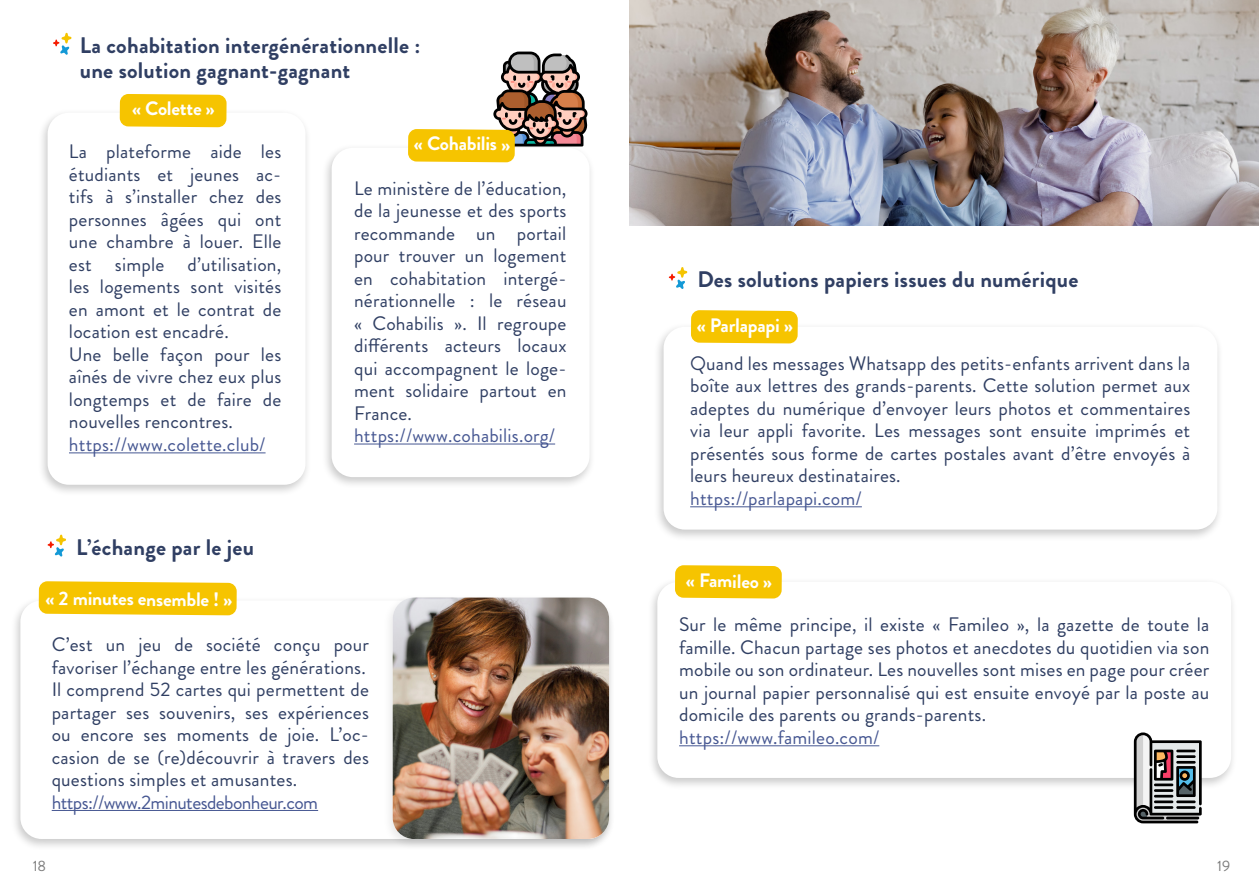
<style>
.page{position:relative;width:1259px;height:893px;background:#fff}
.page>*{position:absolute;margin:0;border:0;box-sizing:border-box;transform-origin:0 0}
.t1{font:700 22.5px/25.5px "Brandon Grotesque";letter-spacing:.01em;color:#303f63}
.t2{font:19.5px/22.5px "Brandon Grotesque";letter-spacing:.01em;color:#303f63;text-align:justify}
.t3{font:19.5px "Brandon Grotesque";letter-spacing:.01em;color:#465792}
.t4{font:700 19.5px "Brandon Grotesque";color:#fff}
.t5{font:19.5px "Brandon Grotesque";letter-spacing:-.03em;color:#465792}
.t6{font:15px "Brandon Grotesque";color:#7c7c7c}
</style>
<div class="page">
<svg style="left:668px;top:267px;width:19px;height:22px"></svg>
<div style="left:653px;top:323px;width:570px;height:219px;background:#000;opacity:.21"></div>
<div style="left:663px;top:327px;width:554px;height:203px;background:#fff;border-radius:21px"></div>
<svg style="left:691px;top:310px;width:107px;height:33px;background:#f6c60a"></svg>
<hr style="left:690px;top:506px;width:172px;height:1px;background:#465792">
<svg style="left:53px;top:33px;width:19px;height:22px"></svg>
<div style="left:37px;top:109px;width:275px;height:388px;background:#000;opacity:.21"></div>
<div style="left:48px;top:113px;width:257px;height:372px;background:#fff;border-radius:21px"></div>
<div style="left:321px;top:144px;width:275px;height:345px;background:#000;opacity:.21"></div>
<div style="left:332px;top:148px;width:257px;height:329px;background:#fff;border-radius:21px"></div>
<svg style="left:120px;top:94px;width:107px;height:33px;background:#f6c609"></svg>
<svg style="left:408px;top:52px;width:179px;height:110px"></svg>
<hr style="left:69px;top:452px;width:196px;height:1px;background:#465792">
<hr style="left:354px;top:443px;width:201px;height:1px;background:#465792">
<div style="left:10px;top:596px;width:606px;height:255px;background:#000;opacity:.21"></div>
<div style="left:20px;top:600px;width:589px;height:239px;background:#fff;border-radius:21px"></div>
<svg style="left:47px;top:534px;width:19px;height:23px"></svg>
<hr style="left:52px;top:810px;width:266px;height:1px;background:#465792">
<div style="left:382px;top:593px;width:233px;height:258px;background:#000;opacity:.09"></div>
<img style="left:393px;top:598px;width:216px;height:241px">
<svg style="left:39px;top:581px;width:198px;height:34px;background:#f6c70e"></svg>
<div style="left:647px;top:578px;width:590px;height:212px;background:#000;opacity:.21"></div>
<div style="left:657px;top:582px;width:574px;height:196px;background:#fff;border-radius:21px"></div>
<svg style="left:675px;top:565px;width:107px;height:33px;background:#f6c60a"></svg>
<hr style="left:679px;top:745px;width:200px;height:1px;background:#465792">
<img style="left:629px;top:0;width:630px;height:225px">
<svg style="left:1133px;top:732px;width:68px;height:91px;background:#868585"></svg>
<p class="t1" style="left:80px;top:33px;width:342px">La cohabitation intergénérationnelle : une solution gagnant-gagnant</p>
<p class="t4" style="left:132px;top:95px;width:84px">« Colette »</p>
<p class="t4" style="left:414px;top:130px;width:98px">« Cohabilis »</p>
<p class="t2" style="left:69px;top:141px;width:214px;text-align:left">La plateforme aide les étudiants et jeunes ac&shy;tifs à s’installer chez des personnes âgées qui ont une chambre à louer. Elle est simple d’utilisation, les logements sont visités en amont et le contrat de location est encadré.<br>Une belle façon pour les aînés de vivre chez eux plus longtemps et de faire de nouvelles rencontres.</p>
<p class="t3" style="left:69px;top:431px;width:198px">https://www.colette.club/</p>
<p class="t2" style="left:354px;top:177px;width:214px">Le ministère de l’éducation, de la jeunesse et des sports recommande un portail pour trouver un logement en cohabitation intergé&shy;nérationnelle : le réseau « Cohabilis ». Il regroupe différents acteurs locaux qui accompagnent le loge&shy;ment solidaire partout en France.</p>
<p class="t3" style="left:354px;top:422px;width:203px">https://www.cohabilis.org/</p>
<p class="t1" style="left:76px;top:534px;width:179px">L’échange par le jeu</p>
<p class="t4" style="left:46px;top:585px;width:189px">« 2 minutes ensemble ! »</p>
<p class="t2" style="left:52px;top:633px;width:319px;text-align:left">C’est un jeu de société conçu pour favoriser l’échange entre les générations.<br>Il comprend 52 cartes qui permettent de partager ses souvenirs, ses expériences ou encore ses moments de joie. L’oc&shy;casion de se (re)découvrir à travers des questions simples et amusantes.</p>
<p class="t5" style="left:52px;top:788px;width:268px">https://www.2minutesdebonheur.com</p>
<p class="t1" style="left:697px;top:267px;width:382px">Des solutions papiers issues du numérique</p>
<p class="t4" style="left:697px;top:312px;width:98px">« Parlapapi »</p>
<p class="t2" style="left:690px;top:352px;width:501px">Quand les messages Whatsapp des petits-enfants arrivent dans la boîte aux lettres des grands-parents. Cette solution permet aux adeptes du numérique d’envoyer leurs photos et commentaires via leur appli favorite. Les messages sont ensuite imprimés et présentés sous forme de cartes postales avant d’être envoyés à leurs heureux destinataires.</p>
<p class="t3" style="left:690px;top:485px;width:173px">https://parlapapi.com/</p>
<p class="t4" style="left:686px;top:567px;width:88px">« Famileo »</p>
<p class="t2" style="left:679px;top:614px;width:532px">Sur le même principe, il existe « Famileo », la gazette de toute la famille. Chacun partage ses photos et anecdotes du quotidien via son mobile ou son ordinateur. Les nouvelles sont mises en page pour créer un journal papier personnalisé qui est ensuite envoyé par la poste au domicile des parents ou grands-parents.</p>
<p class="t3" style="left:679px;top:724px;width:202px">https://www.famileo.com/</p>
<p class="t6" style="left:33px;top:855px;width:15px">18</p>
<p class="t6" style="left:1217px;top:855px;width:15px">19</p>
</div>
